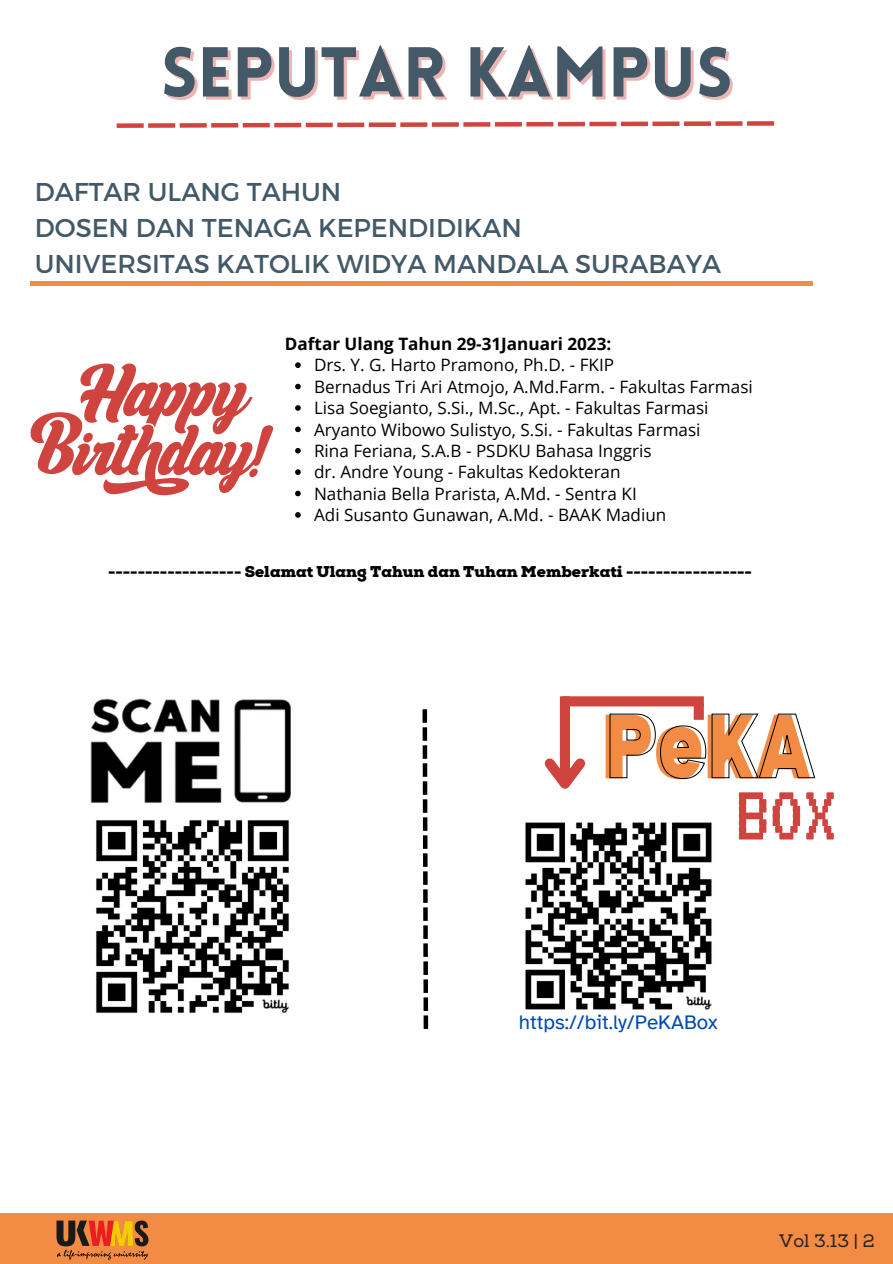
<style>
.page{position:relative;width:893px;height:1264px;background:#fff}
.page>*{position:absolute;margin:0;border:0;box-sizing:border-box;transform-origin:0 0}
.t1{font:900 semi-condensed 88.95px "Bernoru";color:#f28b43}
.t2{font:84.15px "VT323";color:#d0443f}
.t3{font:900 69px "Lovelo";color:#435967}
.t4{font:25.8px/35.8px "Montserrat";color:#435967}
.t5{font:20.7px "Atkinson Hyperlegible";color:#004aad}
.t6{font:18px "Nexa Slab";color:#26211e}
.t7{font:17.1px "Open Sans";color:#000}
.t8{font:700 17.1px "Open Sans";color:#000}
.t9{font:900 15.6px "Nexa Slab";color:#000}
</style>
<div class="page">
<img style="left:96px;top:820px;width:193px;height:193px">
<img style="left:90px;top:698px;width:201px;height:105px">
<hr style="left:31px;top:282px;width:781px;height:3px;background:#f28b43">
<svg style="left:117px;top:121px;width:657px;height:7px"></svg>
<svg style="left:31px;top:363px;width:242px;height:132px"></svg>
<svg style="left:422px;top:709px;width:6px;height:319px"></svg>
<img style="left:525px;top:822px;width:187px;height:188px">
<svg style="left:609px;top:713px;width:206px;height:66px"></svg>
<div style="left:562px;top:696px;width:141px;height:10px;background:#d0443f"></div>
<div style="left:560px;top:696px;width:10px;height:87px;background:#d0443f"></div>
<svg style="left:544px;top:749px;width:42px;height:40px"></svg>
<div style="left:693px;top:703px;width:10px;height:16px;background:#d0443f"></div>
<div style="left:0;top:1213px;width:892px;height:50px;background:#f28b43"></div>
<img style="left:56px;top:1220px;width:93px;height:40px">
<svg style="left:295px;top:362px;width:6px;height:6px"></svg>
<svg style="left:295px;top:384px;width:6px;height:5px"></svg>
<svg style="left:295px;top:405px;width:6px;height:6px"></svg>
<svg style="left:295px;top:426px;width:6px;height:6px"></svg>
<svg style="left:295px;top:448px;width:6px;height:5px"></svg>
<svg style="left:295px;top:469px;width:6px;height:6px"></svg>
<svg style="left:295px;top:490px;width:6px;height:6px"></svg>
<svg style="left:295px;top:512px;width:6px;height:5px"></svg>
<p class="t3" style="left:161px;top:45px;width:573px">SEPUTAR KAMPUS</p>
<p class="t4" style="left:35px;top:172px;width:688px">DAFTAR ULANG TAHUN<br>DOSEN DAN TENAGA KEPENDIDIKAN<br>UNIVERSITAS KATOLIK WIDYA MANDALA SURABAYA</p>
<p class="t8" style="left:285px;top:332px;width:328px">Daftar Ulang Tahun 29-31Januari 2023:</p>
<p class="t7" style="left:314px;top:353px;width:301px">Drs. Y. G. Harto Pramono, Ph.D. - FKIP</p>
<p class="t7" style="left:314px;top:374px;width:440px">Bernadus Tri Ari Atmojo, A.Md.Farm. - Fakultas Farmasi</p>
<p class="t7" style="left:314px;top:396px;width:396px">Lisa Soegianto, S.Si., M.Sc., Apt. - Fakultas Farmasi</p>
<p class="t7" style="left:314px;top:417px;width:388px">Aryanto Wibowo Sulistyo, S.Si. - Fakultas Farmasi</p>
<p class="t7" style="left:314px;top:438px;width:339px">Rina Feriana, S.A.B - PSDKU Bahasa Inggris</p>
<h1 class="t7" style="left:314px;top:460px;width:308px">dr. Andre Young - Fakultas Kedokteran</h1>
<p class="t7" style="left:314px;top:481px;width:324px">Nathania Bella Prarista, A.Md. - Sentra KI</p>
<h5 class="t7" style="left:314px;top:503px;width:354px">Adi Susanto Gunawan, A.Md. - BAAK Madiun</h5>
<p class="t9" style="left:108px;top:562px;width:645px">------------------ Selamat Ulang Tahun dan Tuhan Memberkati -----------------</p>
<h1 class="t1" style="left:602px;top:695px;width:210px">PeKA</h1>
<p class="t2" style="left:735px;top:772px;width:103px">BOX</p>
<p class="t5" style="left:519px;top:1008px;width:200px">https://bit.ly/PeKABox</p>
<p class="t6" style="left:779px;top:1230px;width:97px">Vol 3.13 | 2</p>
</div>
